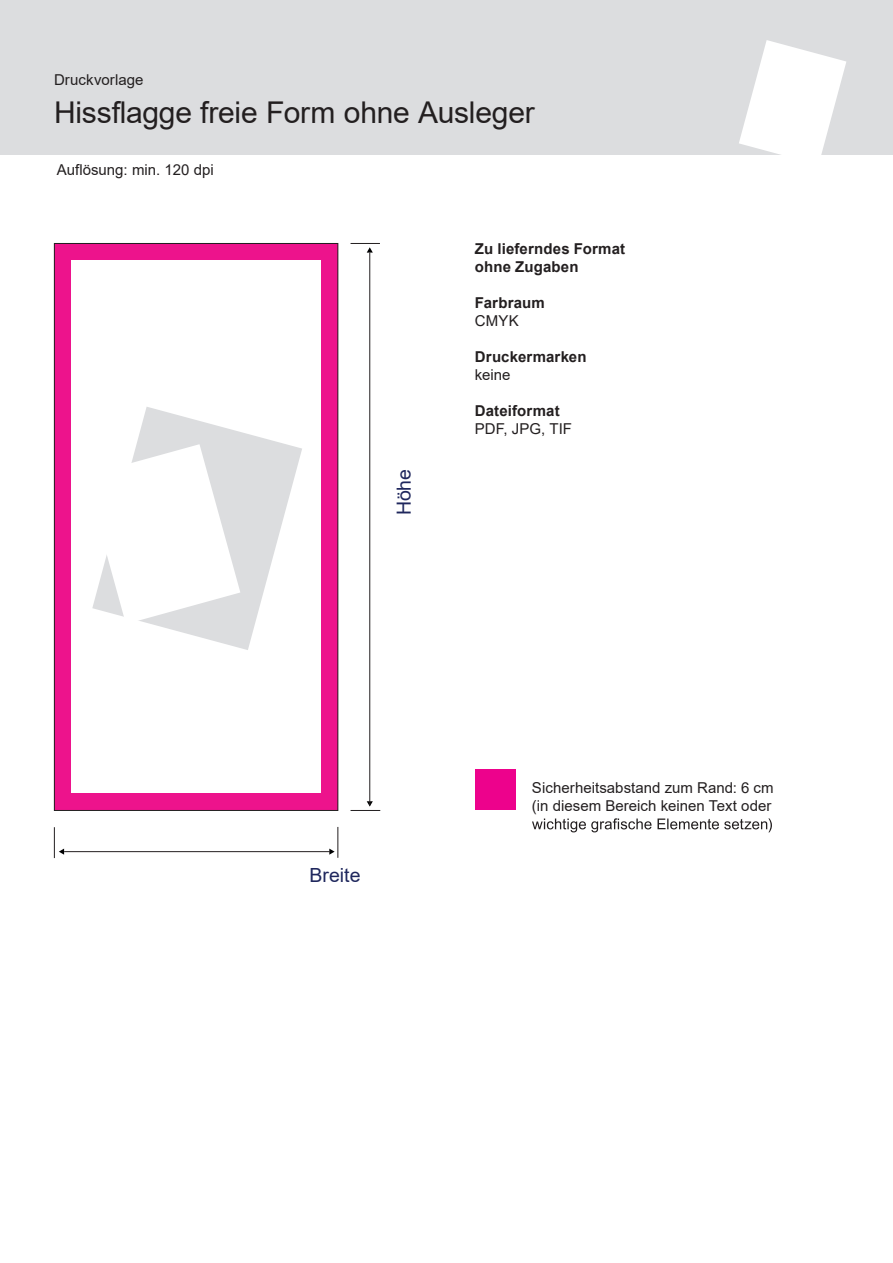
<style>
.page{position:relative;width:893px;height:1263px;background:#fff}
.page>*{position:absolute;margin:0;border:0;box-sizing:border-box;transform-origin:0 0}
.t1{font:30px "Arial";letter-spacing:-.005em;color:#231f20}
.t2{font:19.5px "Arial";color:#1f275d}
.t3{font:15px/18px "Arial";color:#231f20}
.t4{font:700 15px/18px "Arial";letter-spacing:.01em;color:#231f20}
</style>
<div class="page">
<div style="left:0;top:0;width:893px;height:154px;background:#dcdddf"></div>
<svg style="left:739px;top:40px;width:107px;height:115px"></svg>
<div style="left:475px;top:770px;width:41px;height:40px;background:#ed028c"></div>
<svg style="left:532px;top:818px;width:240px;height:14px"></svg>
<svg style="left:351px;top:243px;width:29px;height:10px"></svg>
<svg style="left:351px;top:801px;width:29px;height:10px"></svg>
<hr style="left:369px;top:253px;width:1px;height:552px;background:#231f20">
<hr style="left:54px;top:827px;width:1px;height:31px;background:#231f20">
<hr style="left:337px;top:827px;width:1px;height:31px;background:#231f20">
<svg style="left:59px;top:848px;width:5px;height:7px"></svg>
<svg style="left:329px;top:848px;width:6px;height:7px"></svg>
<hr style="left:64px;top:851px;width:266px;height:1px;background:#231f20">
<div style="left:54px;top:243px;width:284px;height:567px;background:#ed138c"></div>
<div style="left:54px;top:243px;width:284px;height:568px;border:1px solid #231f20"></div>
<div style="left:71px;top:260px;width:250px;height:533px;background:#fff"></div>
<svg style="left:136px;top:407px;width:166px;height:243px;fill:#dcdddf"></svg>
<svg style="left:92px;top:444px;width:148px;height:180px"></svg>
<p class="t3" style="left:54px;top:71px;width:91px">Druckvorlage</p>
<h1 class="t1" style="left:54px;top:92px;width:482px">Hissflagge freie Form ohne Ausleger</h1>
<p class="t3" style="left:57px;top:161px;width:158px">Auflösung: min. 120 dpi</p>
<h2 class="t2" style="left:391px;top:515px;width:48px;rotate:-90deg">Höhe</h2>
<p class="t4" style="left:475px;top:240px;width:152px">Zu lieferndes Format ohne Zugaben</p>
<p class="t4" style="left:475px;top:294px;width:71px">Farbraum</p>
<p class="t3" style="left:475px;top:312px;width:45px">CMYK</p>
<p class="t4" style="left:475px;top:348px;width:113px">Druckermarken</p>
<p class="t3" style="left:475px;top:366px;width:37px">keine</p>
<p class="t4" style="left:475px;top:402px;width:86px">Dateiformat</p>
<p class="t3" style="left:475px;top:420px;width:99px">PDF, JPG, TIF</p>
<h2 class="t2" style="left:310px;top:861px;width:52px">Breite</h2>
<p class="t3" style="left:532px;top:779px;width:243px">Sicherheitsabstand zum Rand: 6 cm (in diesem Bereich keinen Text oder</p>
</div>
